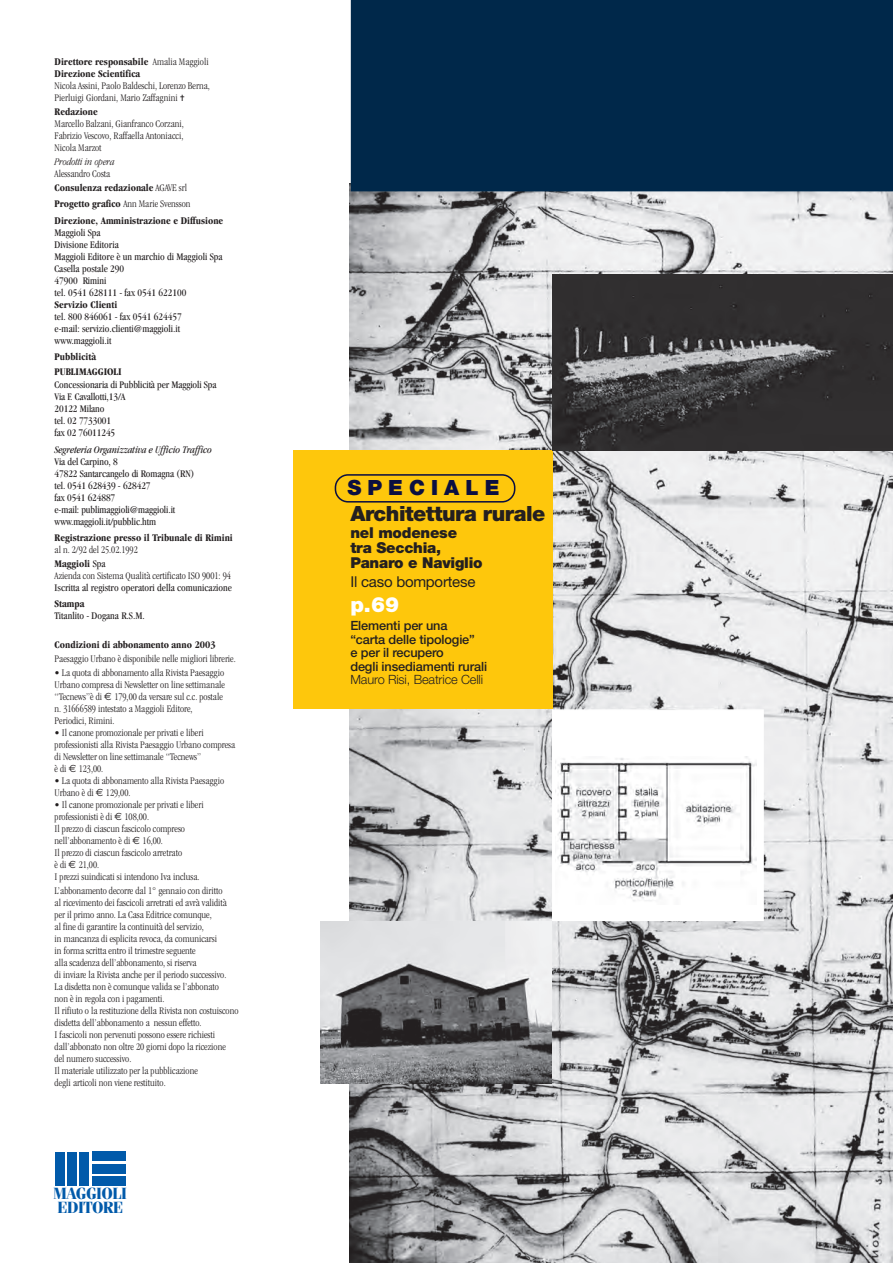
<style>
.page{position:relative;width:893px;height:1263px;background:#fff}
.page>*{position:absolute;margin:0;border:0;box-sizing:border-box;transform-origin:0 0}
.t1{font:900 21px "Helvetica Neue";letter-spacing:-.025em;color:#231f20}
.t2{font:900 21px "Helvetica Neue";color:#0b0f41}
.t3{font:900 21px "Helvetica Neue";color:#fff}
.t4{font:700 16.2px/13.5px "Fenice";letter-spacing:-.03em;color:#015aaa}
.t5{font:900 15px/15px "Helvetica Neue";letter-spacing:-.015em;color:#231f20}
.t6{font:15px "Helvetica Neue";letter-spacing:-.015em;color:#231f20}
.t7{font:500 12.75px/13.5px "Helvetica Neue";letter-spacing:-.01em;color:#231f20}
.t8{font:300 12.75px "Helvetica Neue";letter-spacing:-.01em;color:#231f20}
.t9{font:300 condensed 10.5px/12px "Garamond";color:#231f20}
.t10{font:condensed 10.5px/12px "Garamond";color:#231f20}
.t11{font:700 condensed 10.5px/12px "Garamond";color:#231f20}
.t12{font:italic condensed 10.5px "Garamond";letter-spacing:-.01em;color:#231f20}
.t13{font:italic 300 condensed 10.5px "Garamond";color:#231f20}
.s1{font-weight:300}
.s2{font-weight:700}
.s3{font-weight:400}
.s4{font-family:"Euro Sans";font-weight:400;font-stretch:normal}
</style>
<div class="page">
<img style="left:350px;top:184px;width:542px;height:1079px">
<div style="left:293px;top:450px;width:259px;height:259px;background:#fec70c"></div>
<div style="left:92px;top:1176px;width:34px;height:9px;background:#015aaa"></div>
<div style="left:92px;top:1164px;width:34px;height:9px;background:#015aaa"></div>
<div style="left:92px;top:1152px;width:34px;height:9px;background:#015aaa"></div>
<div style="left:80px;top:1152px;width:9px;height:33px;background:#015aaa"></div>
<div style="left:67px;top:1152px;width:10px;height:33px;background:#015aaa"></div>
<div style="left:55px;top:1152px;width:9px;height:33px;background:#015aaa"></div>
<div style="left:351px;top:0;width:541px;height:191px;background:#00284a"></div>
<svg style="left:334px;top:474px;width:182px;height:29px"></svg>
<img style="left:320px;top:922px;width:231px;height:161px">
<div style="left:552px;top:709px;width:211px;height:212px;background:#fff"></div>
<img style="left:555px;top:756px;width:201px;height:145px">
<img style="left:553px;top:274px;width:339px;height:176px">
<p class="t11" style="left:55px;top:56px;width:155px">Direttore responsabile <span class="s1">Amalia Maggioli<br></span>Direzione Scientifica</p>
<p class="t9" style="left:55px;top:80px;width:157px">Nicola Assini, Paolo Baldeschi, Lorenzo Berna,<br>Pierluigi Giordani, Mario Zaffagnini ✝</p>
<p class="t11" style="left:55px;top:107px;width:45px">Redazione</p>
<p class="t9" style="left:55px;top:118px;width:131px;text-align:justify">Marcello Balzani, Gianfranco Corzani, Fabrizio Vescovo, Raffaella Antoniacci, Nicola Marzot</p>
<p class="t13" style="left:55px;top:158px;width:62px">Prodotti in opera</p>
<p class="t9" style="left:55px;top:167px;width:134px;line-height:14.1px">Alessandro Costa<br><span class="s2">Consulenza redazionale</span> AGAVE srl</p>
<p class="t11" style="left:55px;top:197px;width:170px;line-height:16.2px">Progetto grafico <span class="s1">Ann Marie Svensson<br></span>Direzione, Amministrazione e Diffusione</p>
<p class="t10" style="left:55px;top:227px;width:169px">Maggioli Spa<br>Divisione Editoria<br>Maggioli Editore è un marchio di Maggioli Spa<br>Casella postale 290<br>47900 Rimini<br>tel. 0541 628111 - fax 0541 622100</p>
<p class="t11" style="left:55px;top:299px;width:64px">Servizio Clienti</p>
<p class="t10" style="left:55px;top:311px;width:129px">tel. 800 846061 - fax 0541 624457 e-mail: servizio.clienti@maggioli.it www.maggioli.it</p>
<p class="t11" style="left:55px;top:350px;width:69px;line-height:15px">Pubblicità<br>PUBLIMAGGIOLI</p>
<p class="t10" style="left:55px;top:380px;width:163px">Concessionaria di Pubblicità per Maggioli Spa<br>Via F. Cavallotti,13/A<br>20122 Milano<br>tel. 02 7733001<br>fax 02 76011245</p>
<p class="t12" style="left:55px;top:445px;width:159px">Segreteria Organizzativa e Ufficio Traffico</p>
<p class="t10" style="left:55px;top:456px;width:141px">Via del Carpino, 8<br>47822 Santarcangelo di Romagna (RN) tel. 0541 628439 - 628427<br>fax 0541 624887<br>e-mail: publimaggioli@maggioli.it www.maggioli.it/pubblic.htm</p>
<p class="t11" style="left:55px;top:533px;width:180px">Registrazione presso il Tribunale di Rimini</p>
<p class="t9" style="left:55px;top:543px;width:85px;line-height:14.1px">al n. 2/92 del 25.02.1992<br><span class="s2">Maggioli</span> <span class="s3">Spa</span></p>
<p class="t9" style="left:55px;top:571px;width:178px">Azienda con Sistema Qualità certificato ISO 9001: 94</p>
<p class="t10" style="left:55px;top:583px;width:179px">Iscritta al registro operatori della comunicazione</p>
<p class="t11" style="left:55px;top:599px;width:31px">Stampa</p>
<p class="t10" style="left:55px;top:611px;width:92px">Titanlito - Dogana R.S.M.</p>
<p class="t11" style="left:55px;top:639px;width:162px">Condizioni di abbonamento anno 2003</p>
<p class="t9" style="left:55px;top:653px;width:183px">Paesaggio Urbano è disponibile nelle migliori librerie.</p>
<p class="t9" style="left:55px;top:667px;width:172px">• La quota di abbonamento alla Rivista Paesaggio Urbano compresa di Newsletter on line settimanale “Tecnews”è di <span class="s4">€</span> 179,00 da versare sul c.c. postale n. 31666589 intestato a Maggioli Editore, Periodici, Rimini.</p>
<p class="t9" style="left:55px;top:727px;width:182px">• Il canone promozionale per privati e liberi professionisti alla Rivista Paesaggio Urbano compresa di Newsletter on line settimanale “Tecnews”<br>è di <span class="s4">€</span> 123,00.</p>
<p class="t9" style="left:55px;top:775px;width:171px">• La quota di abbonamento alla Rivista Paesaggio<br>Urbano è di <span class="s4">€</span> 129,00.</p>
<p class="t9" style="left:55px;top:799px;width:150px">• Il canone promozionale per privati e liberi professionisti è di <span class="s4">€</span> 108,00.<br>Il prezzo di ciascun fascicolo compreso nell’abbonamento è di <span class="s4">€</span> 16,00.<br>Il prezzo di ciascun fascicolo arretrato<br>è di <span class="s4">€</span> 21,00.<br>I prezzi suindicati si intendono Iva inclusa.</p>
<p class="t9" style="left:55px;top:885px;width:185px">L’abbonamento decorre dal 1° gennaio con diritto<br>al ricevimento dei fascicoli arretrati ed avrà validità per il primo anno. La Casa Editrice comunque,<br>al fine di garantire la continuità del servizio,<br>in mancanza di esplicita revoca, da comunicarsi<br>in forma scritta entro il trimestre seguente<br>alla scadenza dell’abbonamento, si riserva<br>di inviare la Rivista anche per il periodo successivo.<br>La disdetta non è comunque valida se l’abbonato<br>non è in regola con i pagamenti.<br>Il rifiuto o la restituzione della Rivista non costuiscono disdetta dell’abbonamento a nessun effetto.<br>I fascicoli non pervenuti possono essere richiesti dall’abbonato non oltre 20 giorni dopo la ricezione del numero successivo.<br>Il materiale utilizzato per la pubblicazione<br>degli articoli non viene restituito.</p>
<h2 class="t4" style="left:54px;top:1188px;width:75px">MAGGIOLI<br>EDITORE</h2>
<h1 class="t2" style="left:347px;top:481px;width:154px">S P E C I A L E</h1>
<h1 class="t1" style="left:350px;top:506px;width:197px">Architettura rurale</h1>
<h3 class="t5" style="left:350px;top:527px;width:134px">nel modenese<br>tra Secchia,<br>Panaro e Naviglio</h3>
<h3 class="t6" style="left:350px;top:577px;width:127px">Il caso bomportese</h3>
<h1 class="t3" style="left:350px;top:597px;width:50px">p.69</h1>
<p class="t7" style="left:350px;top:620px;width:138px">Elementi per una<br>“carta delle tipologie”<br>e per il recupero<br>degli insediamenti rurali</p>
<p class="t8" style="left:350px;top:675px;width:134px">Mauro Risi, Beatrice Celli</p>
</div>
